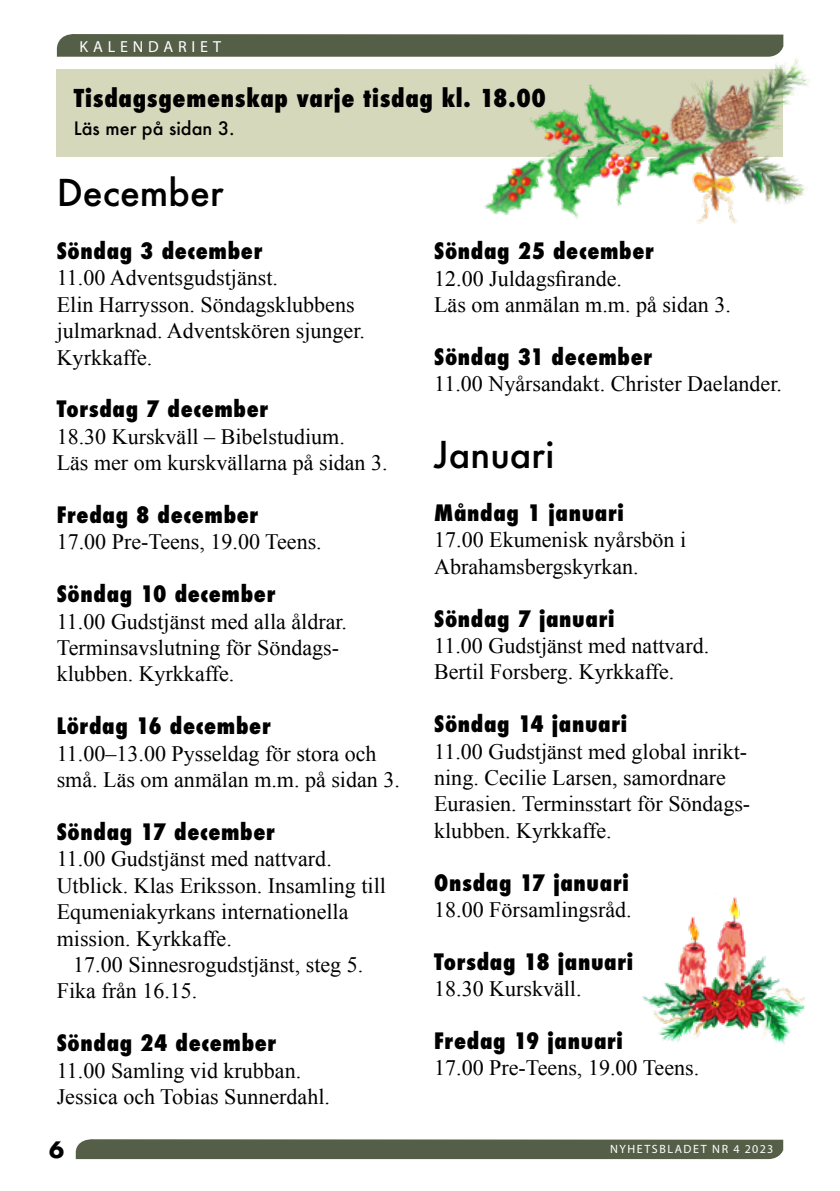
<style>
.page{position:relative;width:840px;height:1191px;background:#fff}
.page>*{position:absolute;margin:0;border:0;box-sizing:border-box;transform-origin:0 0}
.t1{font:500 36px "Futura";color:#000}
.t2{font:800 condensed 24px "Futura";letter-spacing:.03em;color:#000}
.t3{font:22px/26.4px "Times New Roman";color:#000}
.t4{font:800 condensed 22px "Futura";letter-spacing:.03em;color:#000}
.t5{font:700 22px "Futura";color:#000}
.t6{font:500 18px "Futura";color:#000}
.t7{font:16px "Myriad Pro";letter-spacing:.3em;color:#fff}
.t8{font:12px "Myriad Pro";letter-spacing:.13em;color:#fff}
</style>
<div class="page">
<div style="left:76px;top:1139px;width:706px;height:20px;background:#555f47"></div>
<svg style="left:57px;top:34px;width:726px;height:23px"></svg>
<div style="left:57px;top:69px;width:725px;height:87px;background:#d6d8bc"></div>
<img style="left:446px;top:47px;width:364px;height:177px">
<img style="left:642px;top:897px;width:164px;height:147px">
<p class="t7" style="left:80px;top:37px;width:143px">KALENDARIET</p>
<p class="t2" style="left:74px;top:82px;width:473px">Tisdagsgemenskap varje tisdag kl. 18.00</p>
<p class="t6" style="left:74px;top:116px;width:162px">Läs mer på sidan 3.</p>
<h1 class="t1" style="left:57px;top:168px;width:168px">December</h1>
<p class="t4" style="left:57px;top:236px;width:207px">Söndag 3 december</p>
<p class="t3" style="left:57px;top:264px;width:309px">11.00 Adventsgudstjänst.<br>Elin Harrysson. Söndagsklubbens julmarknad. Adventskören sjunger.<br>Kyrkkaffe.</p>
<p class="t4" style="left:57px;top:394px;width:213px">Torsdag 7 december</p>
<p class="t3" style="left:57px;top:423px;width:332px">18.30 Kurskväll – Bibelstudium.<br>Läs mer om kurskvällarna på sidan 3.</p>
<p class="t4" style="left:57px;top:500px;width:203px">Fredag 8 december</p>
<p class="t3" style="left:57px;top:528px;width:266px">17.00 Pre-Teens, 19.00 Teens.</p>
<p class="t4" style="left:57px;top:579px;width:220px">Söndag 10 december</p>
<p class="t3" style="left:57px;top:608px;width:292px">11.00 Gudstjänst med alla åldrar.<br>Terminsavslutning för Söndags&shy;klubben. Kyrkkaffe.</p>
<p class="t4" style="left:57px;top:711px;width:215px">Lördag 16 december</p>
<p class="t3" style="left:57px;top:740px;width:344px">11.00–13.00 Pysseldag för stora och små. Läs om anmälan m.m. på sidan 3.</p>
<p class="t4" style="left:57px;top:816px;width:219px">Söndag 17 december</p>
<p class="t3" style="left:57px;top:845px;width:330px">11.00 Gudstjänst med nattvard.<br>Utblick. Klas Eriksson. Insamling till<br>Equmeniakyrkans internationella mission. Kyrkkaffe.</p>
<p class="t3" style="left:57px;top:951px;width:308px;text-indent:16px">17.00 Sinnesrogudstjänst, steg 5.<br>Fika från 16.15.</p>
<p class="t4" style="left:57px;top:1028px;width:221px">Söndag 24 december</p>
<p class="t3" style="left:57px;top:1056px;width:275px">11.00 Samling vid krubban.<br>Jessica och Tobias Sunnerdahl.</p>
<p class="t4" style="left:434px;top:236px;width:221px">Söndag 25 december</p>
<p class="t3" style="left:434px;top:265px;width:298px">12.00 Juldagsfirande.<br>Läs om anmälan m.m. på sidan 3.</p>
<p class="t4" style="left:434px;top:342px;width:219px">Söndag 31 december</p>
<p class="t3" style="left:434px;top:370px;width:349px">11.00 Nyårsandakt. Christer Daelander.</p>
<h1 class="t1" style="left:434px;top:430px;width:122px">Januari</h1>
<p class="t4" style="left:434px;top:498px;width:191px">Måndag 1 januari</p>
<p class="t3" style="left:434px;top:526px;width:253px">17.00 Ekumenisk nyårsbön i<br>Abrahamsbergskyrkan.</p>
<p class="t4" style="left:434px;top:603px;width:182px">Söndag 7 januari</p>
<p class="t3" style="left:434px;top:632px;width:276px">11.00 Gudstjänst med nattvard.<br>Bertil Forsberg. Kyrkkaffe.</p>
<p class="t4" style="left:434px;top:709px;width:194px">Söndag 14 januari</p>
<p class="t3" style="left:434px;top:737px;width:317px">11.00 Gudstjänst med global inrikt&shy;ning. Cecilie Larsen, samordnare<br>Eurasien. Terminsstart för Söndags&shy;klubben. Kyrkkaffe.</p>
<p class="t4" style="left:434px;top:867px;width:196px">Onsdag 17 januari</p>
<p class="t3" style="left:434px;top:896px;width:199px">18.00 Församlingsråd.</p>
<p class="t4" style="left:434px;top:946px;width:200px">Torsdag 18 januari</p>
<p class="t3" style="left:434px;top:975px;width:149px">18.30 Kurskväll.</p>
<p class="t4" style="left:434px;top:1026px;width:190px">Fredag 19 januari</p>
<p class="t3" style="left:434px;top:1054px;width:266px">17.00 Pre-Teens, 19.00 Teens.</p>
<p class="t5" style="left:49px;top:1133px;width:16px">6</p>
<p class="t8" style="left:609px;top:1141px;width:165px">NYHETSBLADET NR 4 2023</p>
</div>
